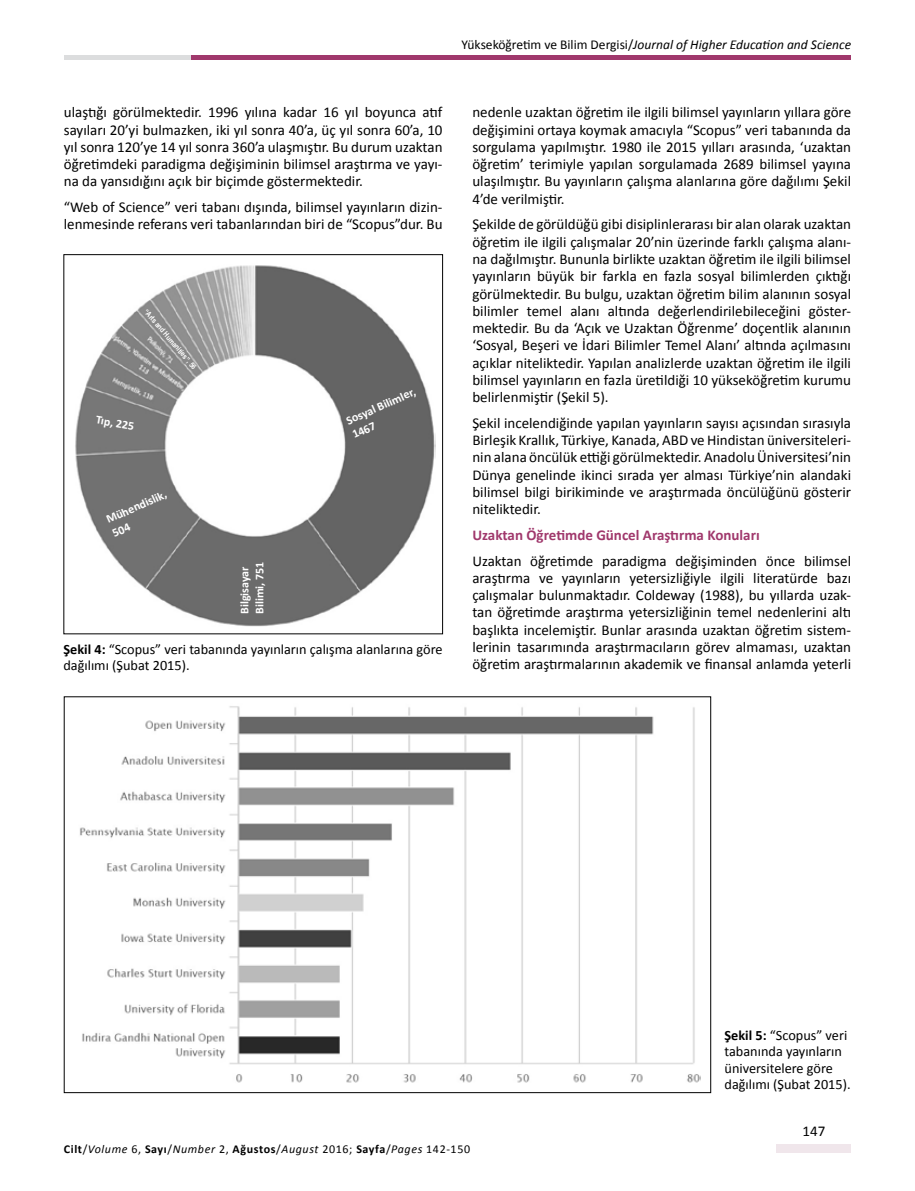
<style>
.page{position:relative;width:915px;height:1191px;background:#fff}
.page>*{position:absolute;margin:0;border:0;box-sizing:border-box;transform-origin:0 0}
.t1{font:15px/17.2px "Calibri";color:#000;text-align:justify}
.t2{font:700 15px "Calibri";color:#a0386c}
.t3{font:14.25px/16.5px "Calibri";color:#000}
.t4{font:italic 13.5px "Calibri";color:#000}
.t5{font:italic 12px "Calibri";letter-spacing:.05em;color:#000}
.t6{font:700 12px/15px "Calibri";color:#fff}
.t7{font:700 7.5px "Arial Narrow";color:#fff}
.s1{font-style:normal}
.s2{font-weight:700}
.s3{font-weight:700;font-style:normal}
</style>
<div class="page">
<div style="left:776px;top:1144px;width:74px;height:8px;background:#f0e6eb"></div>
<div style="left:64px;top:55px;width:132px;height:5px;background:#dcddde"></div>
<div style="left:191px;top:55px;width:659px;height:5px;background:#a0386c"></div>
<img style="left:75px;top:265px;width:360px;height:362px">
<div style="left:63px;top:254px;width:380px;height:380px;border:1px solid #000"></div>
<img style="left:80px;top:706px;width:620px;height:377px">
<p class="t4" style="left:461px;top:36px;width:391px"><span class="s1">Yükseköğretim ve Bilim Dergisi/</span>Journal of Higher Education and Science</p>
<p class="t1" style="left:64px;top:104px;width:380px">ulaştığı görülmektedir. 1996 yılına kadar 16 yıl boyunca atıf sayıları 20’yi bulmazken, iki yıl sonra 40’a, üç yıl sonra 60’a, 10 yıl sonra 120’ye 14 yıl sonra 360’a ulaşmıştır. Bu durum uzaktan öğretimdeki paradigma değişiminin bilimsel araştırma ve yayı&shy;na da yansıdığını açık bir biçimde göstermektedir.</p>
<p class="t1" style="left:64px;top:199px;width:380px">“Web of Science” veri tabanı dışında, bilimsel yayınların dizin&shy;lenmesinde referans veri tabanlarından biri de “Scopus”dur. Bu</p>
<p class="t7" style="left:150px;top:306px;width:78px;rotate:50deg">“Arts and Humanities”, 56</p>
<p class="t6" style="left:97px;top:412px;width:40px;rotate:10deg">Tıp, 225</p>
<p class="t6" style="left:104px;top:513px;width:66px;rotate:-24deg">Mühendislik,<br>504</p>
<p class="t6" style="left:237px;top:614px;width:54px;rotate:-90deg">Bilgisayar<br>Bilimi, 751</p>
<p class="t6" style="left:343px;top:414px;width:76px;rotate:-24deg">Sosyal Bilimler,<br>1467</p>
<p class="t3" style="left:63px;top:641px;width:380px"><span class="s2">Şekil 4:</span> “Scopus” veri tabanında yayınların çalışma alanlarına göre dağılımı (Şubat 2015).</p>
<p class="t1" style="left:472px;top:104px;width:380px">nedenle uzaktan öğretim ile ilgili bilimsel yayınların yıllara göre değişimini ortaya koymak amacıyla “Scopus” veri tabanında da sorgulama yapılmıştır. 1980 ile 2015 yılları arasında, ‘uzaktan öğretim’ terimiyle yapılan sorgulamada 2689 bilimsel yayına ulaşılmıştır. Bu yayınların çalışma alanlarına göre dağılımı Şekil 4’de verilmiştir.</p>
<p class="t1" style="left:472px;top:216px;width:380px">Şekilde de görüldüğü gibi disiplinlerarası bir alan olarak uzaktan öğretim ile ilgili çalışmalar 20’nin üzerinde farklı çalışma alanı&shy;na dağılmıştır. Bununla birlikte uzaktan öğretim ile ilgili bilimsel yayınların büyük bir farkla en fazla sosyal bilimlerden çıktığı görülmektedir. Bu bulgu, uzaktan öğretim bilim alanının sosyal bilimler temel alanı altında değerlendirilebileceğini göster&shy;mektedir. Bu da ‘Açık ve Uzaktan Öğrenme’ doçentlik alanının ‘Sosyal, Beşeri ve İdari Bilimler Temel Alanı’ altında açılmasını açıklar niteliktedir. Yapılan analizlerde uzaktan öğretim ile ilgili bilimsel yayınların en fazla üretildiği 10 yükseköğretim kurumu belirlenmiştir (Şekil 5).</p>
<p class="t1" style="left:472px;top:414px;width:380px">Şekil incelendiğinde yapılan yayınların sayısı açısından sırasıyla Birleşik Krallık, Türkiye, Kanada, ABD ve Hindistan üniversiteleri&shy;nin alana öncülük ettiği görülmektedir. Anadolu Üniversitesi’nin Dünya genelinde ikinci sırada yer alması Türkiye’nin alandaki bilimsel bilgi birikiminde ve araştırmada öncülüğünü gösterir niteliktedir.</p>
<p class="t2" style="left:472px;top:525px;width:289px">Uzaktan Öğretimde Güncel Araştırma Konuları</p>
<p class="t1" style="left:472px;top:552px;width:380px">Uzaktan öğretimde paradigma değişiminden önce bilimsel araştırma ve yayınların yetersizliğiyle ilgili literatürde bazı çalışmalar bulunmaktadır. Coldeway (1988), bu yıllarda uzak&shy;tan öğretimde araştırma yetersizliğinin temel nedenlerini altı başlıkta incelemiştir. Bunlar arasında uzaktan öğretim sistem&shy;lerinin tasarımında araştırmacıların görev almaması, uzaktan öğretim araştırmalarının akademik ve finansal anlamda yeterli</p>
<p class="t3" style="left:724px;top:1027px;width:128px"><span class="s2">Şekil 5:</span> “Scopus” veri tabanında yayınların üniversitelere göre dağılımı (Şubat 2015).</p>
<p class="t1" style="left:802px;top:1122px;width:24px">147</p>
<p class="t5" style="left:64px;top:1140px;width:407px"><span class="s3">Cilt</span><span class="s1">/</span>Volume <span class="s1">6,</span> <span class="s3">Sayı</span><span class="s1">/</span>Number <span class="s1">2,</span> <span class="s3">Ağustos</span><span class="s1">/</span>August <span class="s1">2016;</span> <span class="s3">Sayfa</span><span class="s1">/</span>Pages <span class="s1">142-150</span></p>
</div>
